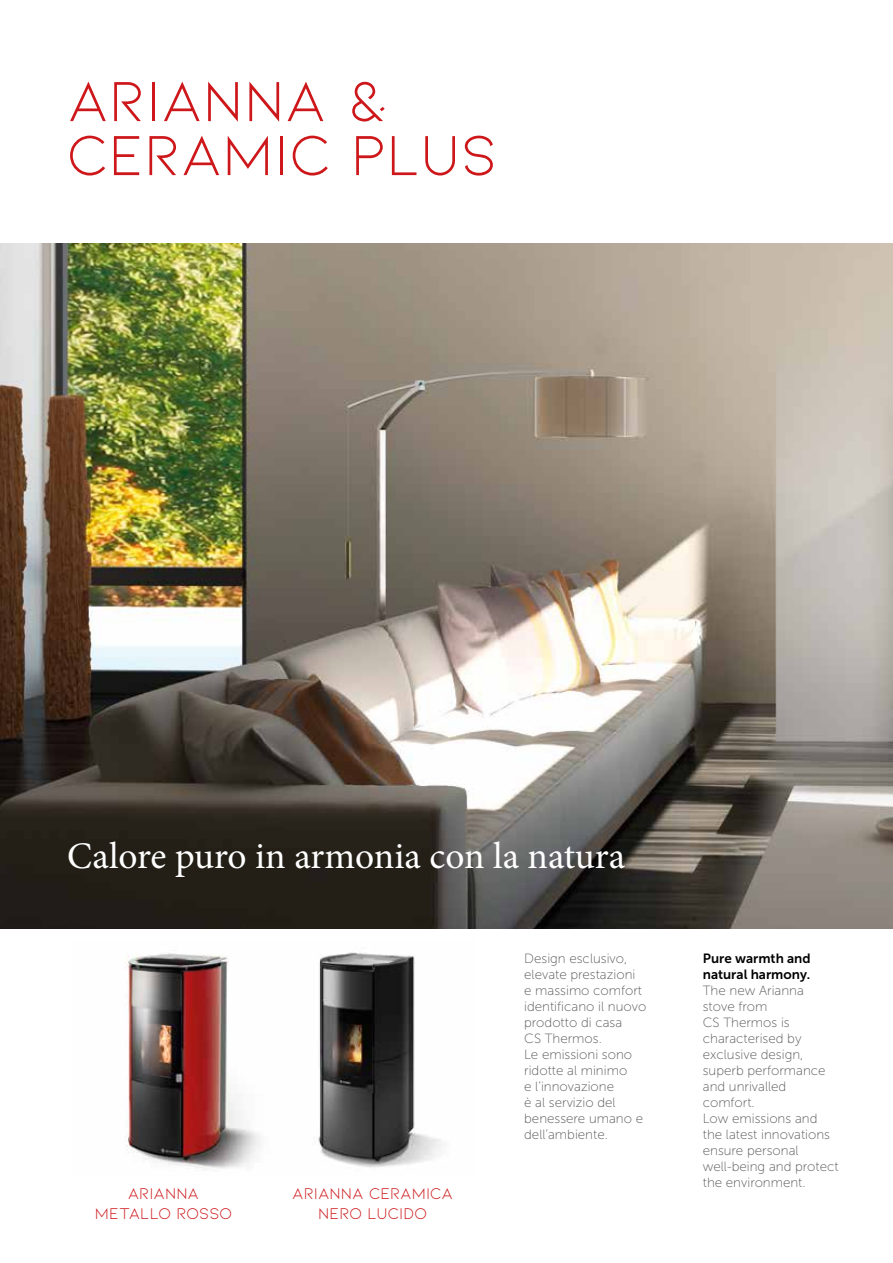
<style>
.page{position:relative;width:893px;height:1263px;background:#fff}
.page>*{position:absolute;margin:0;border:0;box-sizing:border-box;transform-origin:0 0}
.t1{font:60px/54px "Kiona";color:#cd171a}
.t2{font:37.5px "Minion Pro";color:#fff}
.t3{font:16.5px/19.8px "Kiona";color:#cd171a;text-align:center}
.t4{font:13.35px/16px "Museo Sans 100";color:#575756}
.t5{font:13.35px/16px "Museo Sans 700";color:#000}
</style>
<div class="page">
<img style="left:0;top:244px;width:893px;height:684px">
<img style="left:125px;top:952px;width:318px;height:218px">
<h1 class="t1" style="left:67px;top:73px;width:432px">ARIANNA &amp;<br>CERAMIC PLUS</h1>
<h2 class="t2" style="left:67px;top:831px;width:560px">Calore puro in armonia con la natura</h2>
<p class="t3" style="left:95px;top:1183px;width:138px">ARIANNA<br>METALLO ROSSO</p>
<p class="t3" style="left:292px;top:1183px;width:162px">ARIANNA CERAMICA<br>NERO LUCIDO</p>
<p class="t4" style="left:524px;top:950px;width:124px">Design esclusivo, elevate prestazioni<br>e massimo comfort identificano il nuovo prodotto di casa<br>CS Thermos.<br>Le emissioni sono ridotte al minimo<br>e l’innovazione<br>è al servizio del benessere umano e dell’ambiente.</p>
<p class="t5" style="left:703px;top:950px;width:109px">Pure warmth and natural harmony.</p>
<p class="t4" style="left:703px;top:982px;width:137px">The new Arianna stove from<br>CS Thermos is characterised by exclusive design, superb performance and unrivalled comfort.<br>Low emissions and the latest innovations ensure personal well-being and protect the environment.</p>
</div>
